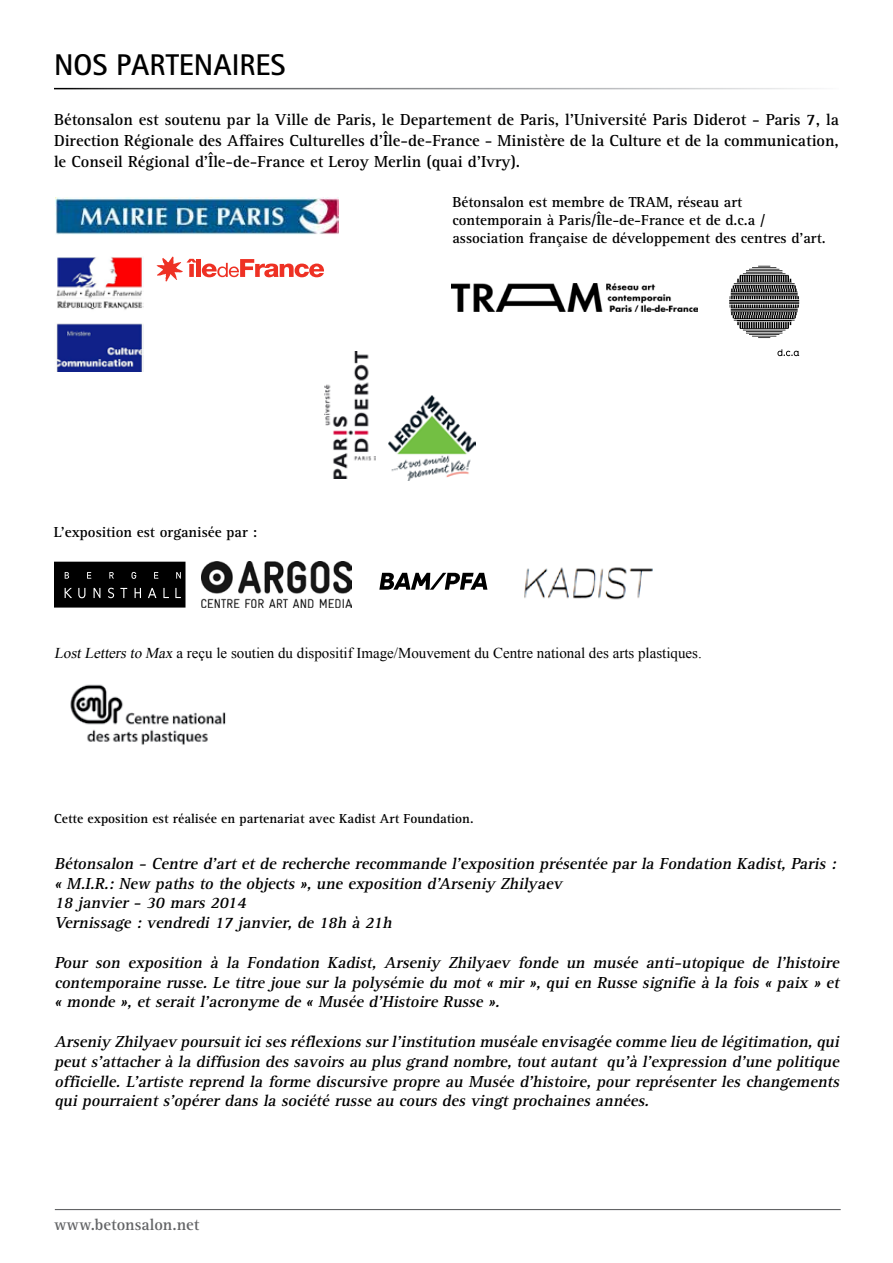
<style>
.page{position:relative;width:893px;height:1263px;background:#fff}
.page>*{position:absolute;margin:0;border:0;box-sizing:border-box;transform-origin:0 0}
.t1{font:700 30px "Rotis Sans Serif";color:#000}
.t2{font:italic 700 16.5px/19.8px "Rotis Serif";color:#000;text-align:justify}
.t3{font:700 16.5px/21px "Rotis Serif";color:#000;text-align:justify}
.t4{font:700 16.5px "Rotis Serif";color:#636466}
.t5{font:700 15px/18px "Rotis Serif";color:#000}
.t6{font:15px "Times New Roman";color:#000}
.t7{font:700 13.5px "Rotis Serif";color:#000}
.s1{font-style:italic}
</style>
<div class="page">
<hr style="left:55px;top:1209px;width:786px;height:1px;background:#636466">
<img style="left:56px;top:257px;width:87px;height:115px">
<svg style="left:54px;top:562px;width:131px;height:46px;background:#0f0f0f"></svg>
<img style="left:524px;top:567px;width:129px;height:33px">
<svg style="left:157px;top:257px;width:167px;height:24px"></svg>
<img style="left:452px;top:284px;width:245px;height:27px">
<img style="left:324px;top:351px;width:52px;height:128px">
<img style="left:55px;top:198px;width:283px;height:36px">
<img style="left:388px;top:395px;width:88px;height:85px">
<svg style="left:729px;top:266px;width:70px;height:72px"></svg>
<svg style="left:777px;top:349px;width:22px;height:7px"></svg>
<svg style="left:379px;top:573px;width:108px;height:17px"></svg>
<img style="left:70px;top:684px;width:156px;height:61px">
<img style="left:202px;top:561px;width:149px;height:47px">
<h1 class="t1" style="left:54px;top:46px;width:79px">NOS PART</h1>
<h1 class="t1" style="left:179px;top:46px;width:104px">ENAIRES</h1>
<p class="t3" style="left:54px;top:109px;width:786px">Bétonsalon est soutenu par la Ville de Paris, le Departement de Paris, l'Université Paris Diderot - Paris 7, la Direction Régionale des Affaires Culturelles d'Île-de-France - Ministère de la Culture et de la communication, le Conseil Régional d'Île-de-France et Leroy Merlin (quai d'Ivry).</p>
<p class="t5" style="left:54px;top:523px;width:205px">L’exposition est organisée par :</p>
<p class="t5" style="left:452px;top:193px;width:375px">Bétonsalon est membre de TRAM, réseau art contemporain à Paris/Île-de-France et de d.c.a / association française de développement des centres d'art.</p>
<p class="t6" style="left:54px;top:643px;width:649px"><span class="s1">LostLettersto Max</span> a reçu le soutien du dispositif Image/Mouvement du Centre national des arts plastiques.</p>
<p class="t7" style="left:54px;top:811px;width:421px">Cette exposition est réalisée en partenariat avec Kadist Art Foundation.</p>
<p class="t2" style="left:54px;top:854px;width:787px;text-align:left">Bétonsalon - Centre d’art et de recherche recommande l’exposition présentée par la Fondation Kadist, Paris : « M.I.R.: New paths to the obj ects », une exposition d’Arseniy Zhilyaev<br>18 janvier - 30 mars 2014<br>Vernissage : vendredi 17 j anvier, de 18h à 21h</p>
<p class="t2" style="left:54px;top:953px;width:790px">Pour son exposition à la Fondation Kadist, Arseniy Zhilyaev fonde un musée anti-utopique de l’histoire contemporaine russe. Le titre joue sur la polysémie du mot « mir », qui en Russe signifie à la fois « paix » et « monde », et serait l’acronyme de « Musée d’Histoire Russe ».</p>
<p class="t2" style="left:54px;top:1032px;width:790px">Arseniy Zhilyaev poursuiticises réflexions surl’institution muséale envisagée comme lieu de légitimation,qui peut s’attacher à la diffusion des savoirs au plus grand nombre, tout autant qu’à l’expression d’une politique officielle. L’artiste reprend la forme discursive propre au Musée d’histoire, pour représenter les changements qui pourraient s’opérer dans la société russe au cours des vingt prochaines années.</p>
<p class="t4" style="left:54px;top:1215px;width:147px">www.betonsalon.net</p>
</div>
